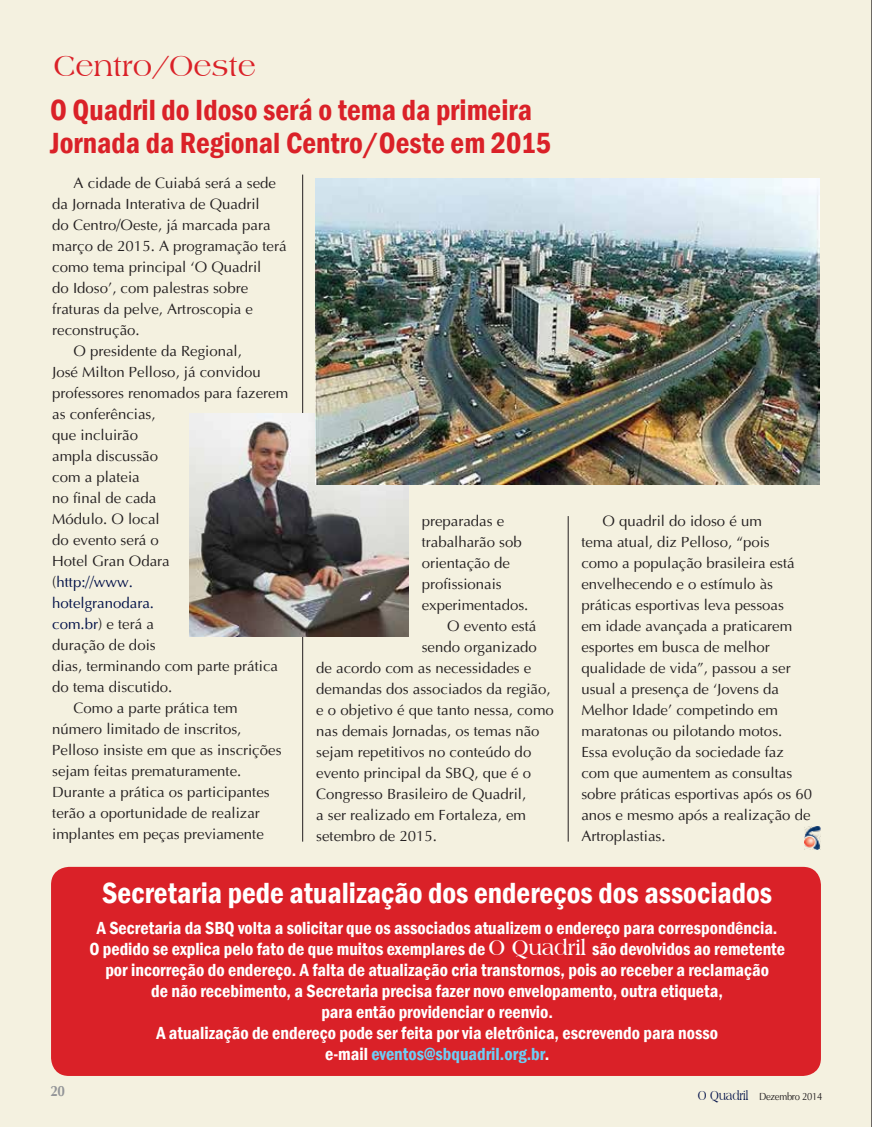
<style>
.page{position:relative;width:872px;height:1127px;background:#f4f1e0}
.page>*{position:absolute;margin:0;border:0;box-sizing:border-box;transform-origin:0 0}
.t1{font:600 condensed 30px/33px "Franklin Gothic";color:#da2128}
.t2{font:600 condensed 30px "Franklin Gothic";color:#fff}
.t3{font:30px "Americana BT";color:#da2128}
.t4{font:600 condensed 18px/21px "Franklin Gothic";color:#fff;text-align:center}
.t5{font:15px/21px "Ottawa Plain";color:#231f20}
.t6{font:15px "Ottawa Plain";color:#000f47}
.t7{font:700 15px "Ottawa";color:#939598;scale:.9 1}
.t8{font:10.5px "Ottawa Plain";letter-spacing:-.03em;color:#231f20;scale:.9 1}
.s1{color:#231f20}
.s2{color:#000f47}
.s3{font-family:"Americana BT";font-weight:700;font-stretch:normal;font-size:22.5px}
.s4{color:#6dcff6}
.s5{font-family:"Americana BT";font-size:13.5px;color:#000f47}
</style>
<div class="page">
<img style="left:804px;top:826px;width:17px;height:24px">
<hr style="left:302px;top:175px;width:1px;height:666px;background:#231f20">
<hr style="left:568px;top:516px;width:1px;height:325px;background:#231f20">
<img style="left:190px;top:413px;width:219px;height:224px">
<img style="left:316px;top:178px;width:504px;height:306px">
<div style="left:51px;top:867px;width:770px;height:209px;background:#da2128;border-radius:18px"></div>
<h1 class="t3" style="left:54px;top:49px;width:204px">Centro/Oeste</h1>
<h1 class="t1" style="left:50px;top:93px;width:502px">O Quadril do Idoso será o tema da primeira<br>Jornada da Regional Centro/Oeste em 2015</h1>
<p class="t5" style="left:73px;top:173px;width:204px">A cidade de Cuiabá será a sede</p>
<p class="t5" style="left:52px;top:194px;width:209px">da Jornada Interativa de Quadril</p>
<p class="t5" style="left:52px;top:215px;width:220px">do Centro/Oeste, já marcada para</p>
<p class="t5" style="left:52px;top:236px;width:236px">março de 2015. A programação terá</p>
<p class="t5" style="left:52px;top:257px;width:211px">como tema principal ‘O Quadril</p>
<p class="t5" style="left:52px;top:278px;width:197px">do Idoso’, com palestras sobre</p>
<p class="t5" style="left:52px;top:299px;width:202px">fraturas da pelve, Artroscopia e</p>
<p class="t5" style="left:52px;top:320px;width:89px">reconstrução.</p>
<p class="t5" style="left:73px;top:341px;width:170px">O presidente da Regional,</p>
<p class="t5" style="left:52px;top:362px;width:210px">José Milton Pelloso, já convidou</p>
<p class="t5" style="left:52px;top:383px;width:237px">professores renomados para fazerem</p>
<p class="t5" style="left:52px;top:404px;width:105px">as conferências,</p>
<p class="t5" style="left:52px;top:425px;width:87px">que incluirão</p>
<p class="t5" style="left:52px;top:446px;width:107px">ampla discussão</p>
<p class="t5" style="left:52px;top:467px;width:89px">com a plateia</p>
<p class="t5" style="left:52px;top:488px;width:106px">no final de cada</p>
<p class="t5" style="left:52px;top:509px;width:109px">Módulo. O local</p>
<p class="t5" style="left:52px;top:530px;width:108px">do evento será o</p>
<p class="t5" style="left:52px;top:551px;width:119px">Hotel Gran Odara</p>
<p class="t6" style="left:52px;top:573px;width:82px"><span class="s1">(</span>http://www.</p>
<p class="t6" style="left:52px;top:594px;width:103px">hotelgranodara.</p>
<p class="t5" style="left:52px;top:614px;width:103px"><span class="s2">com.br</span>) e terá a</p>
<p class="t5" style="left:52px;top:635px;width:105px">duração de dois</p>
<p class="t5" style="left:52px;top:656px;width:227px">dias, terminando com parte prática</p>
<p class="t5" style="left:52px;top:677px;width:122px">do tema discutido.</p>
<p class="t5" style="left:73px;top:698px;width:166px">Como a parte prática tem</p>
<p class="t5" style="left:52px;top:719px;width:191px">número limitado de inscritos,</p>
<p class="t5" style="left:52px;top:740px;width:231px">Pelloso insiste em que as inscrições</p>
<p class="t5" style="left:52px;top:761px;width:191px">sejam feitas prematuramente.</p>
<p class="t5" style="left:52px;top:782px;width:219px">Durante a prática os participantes</p>
<p class="t5" style="left:52px;top:803px;width:209px">terão a oportunidade de realizar</p>
<p class="t5" style="left:52px;top:824px;width:213px">implantes em peças previamente</p>
<p class="t5" style="left:422px;top:510px;width:84px">preparadas e</p>
<p class="t5" style="left:422px;top:531px;width:102px">trabalharão sob</p>
<p class="t5" style="left:422px;top:552px;width:90px">orientação de</p>
<p class="t5" style="left:422px;top:573px;width:82px">profissionais</p>
<p class="t5" style="left:422px;top:594px;width:108px">experimentados.</p>
<p class="t5" style="left:447px;top:615px;width:91px">O evento está</p>
<p class="t5" style="left:422px;top:636px;width:117px">sendo organizado</p>
<p class="t5" style="left:316px;top:657px;width:217px">de acordo com as necessidades e</p>
<p class="t5" style="left:316px;top:678px;width:236px">demandas dos associados da região,</p>
<p class="t5" style="left:316px;top:699px;width:239px">e o objetivo é que tanto nessa, como</p>
<p class="t5" style="left:316px;top:720px;width:225px">nas demais Jornadas, os temas não</p>
<p class="t5" style="left:316px;top:741px;width:217px">sejam repetitivos no conteúdo do</p>
<p class="t5" style="left:316px;top:762px;width:217px">evento principal da SBQ, que é o</p>
<p class="t5" style="left:316px;top:783px;width:211px">Congresso Brasileiro de Quadril,</p>
<p class="t5" style="left:316px;top:804px;width:211px">a ser realizado em Fortaleza, em</p>
<p class="t5" style="left:316px;top:825px;width:122px">setembro de 2015.</p>
<p class="t5" style="left:581px;top:510px;width:232px;text-indent:21px">O quadril do idoso é um<br>tema atual, diz Pelloso, “pois<br>como a população brasileira está envelhecendo e o estímulo às práticas esportivas leva pessoas<br>em idade avançada a praticarem esportes em busca de melhor qualidade de vida”, passou a ser usual a presença de ‘Jovens da<br>Melhor Idade’ competindo em maratonas ou pilotando motos.<br>Essa evolução da sociedade faz com que aumentem as consultas sobre práticas esportivas após os 60 anos e mesmo após a realização de<br>Artroplastias.</p>
<h1 class="t2" style="left:102px;top:873px;width:671px">Secretaria pede atualização dos endereços dos associados</h1>
<p class="t4" style="left:89px;top:917px;width:697px">A Secretaria da SBQ volta a solicitar que os associados atualizem o endereço para correspondência.<br>O pedido se explica pelo fato de que muitos exemplares de <span class="s3">O Quadril</span> são devolvidos ao remetente por incorreção do endereço. A falta de atualização cria transtornos, pois ao receber a reclamação<br>de não recebimento, a Secretaria precisa fazer novo envelopamento, outra etiqueta,<br>para então providenciar o reenvio.<br>A atualização de endereço pode ser feita por via eletrônica, escrevendo para nosso<br>e-mail <span class="s4">eventos@sbquadril.org.br</span>.</p>
<p class="t8" style="left:695px;top:1086px;width:140px"><span class="s5">O Quadril</span> Dezembro 2014</p>
<p class="t7" style="left:50px;top:1082px;width:18px">20</p>
<p class="t8" style="left:698px;top:1090px;width:140px"><span class="s5">O Quadril</span> Dezembro 2014</p>
</div>
